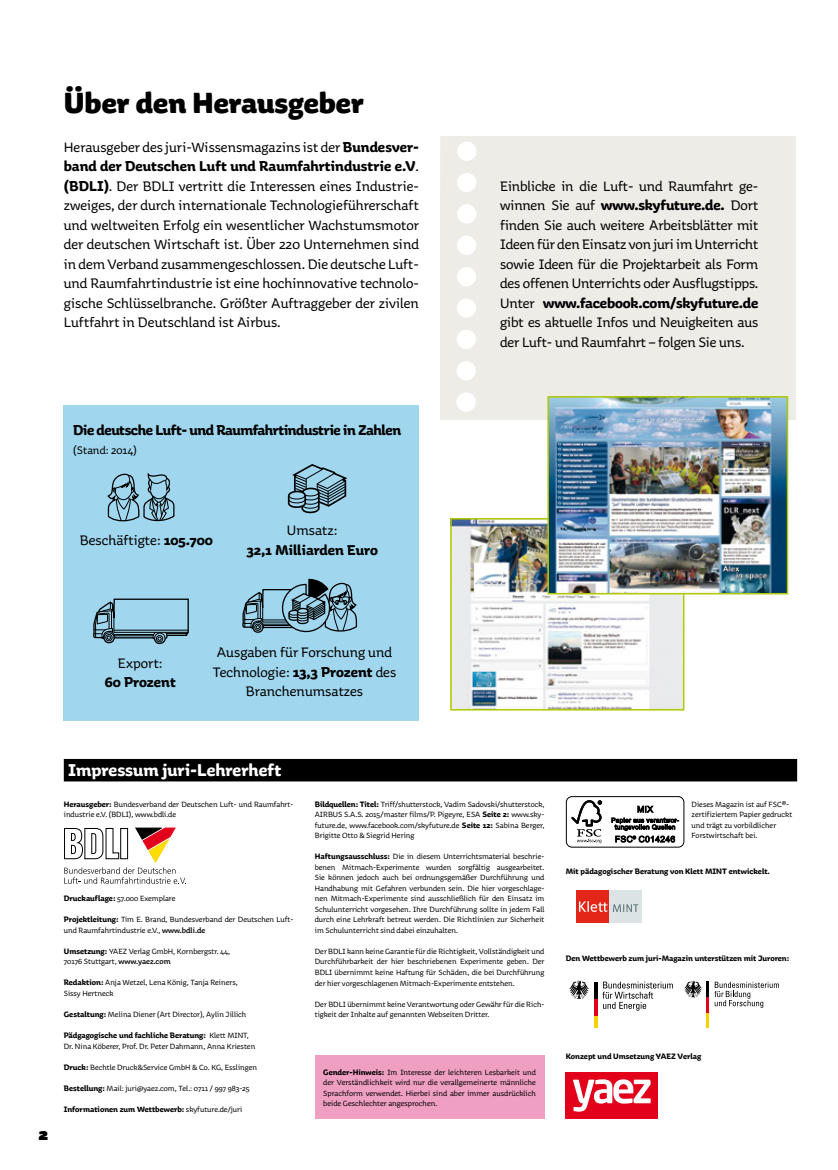
<style>
.page{position:relative;width:838px;height:1170px;background:#fff}
.page>*{position:absolute;margin:0;border:0;box-sizing:border-box;transform-origin:0 0}
.t1{font:800 30px "Aniuk";color:#000}
.t2{font:700 18px "Aniuk";color:#fff}
.t3{font:900 18px "Aniuk";color:#000}
.t4{font:15px/19.5px "Aniuk";letter-spacing:-.005em;color:#000;text-align:justify}
.t5{font:700 15px "Aniuk";letter-spacing:-.025em;color:#000}
.t6{font:700 15px "Aniuk";color:#000}
.t7{font:12px "Aniuk";color:#000}
.t8{font:8.25px/10.5px "Aniuk";color:#000}
.t9{font:700 8.25px "Aniuk";color:#000}
.s1{font-weight:700}
.s2{font-weight:500}
.s3{font-weight:400}
</style>
<div class="page">
<div style="left:440px;top:136px;width:355px;height:284px;background:#edece6"></div>
<img style="left:453px;top:521px;width:228px;height:186px">
<div style="left:450px;top:518px;width:234px;height:192px;border:2px solid #b1c900"></div>
<img style="left:550px;top:399px;width:235px;height:192px">
<div style="left:547px;top:396px;width:241px;height:198px;border:2px solid #b1c900"></div>
<div style="left:315px;top:1055px;width:229px;height:63px;background:#ef9fc1"></div>
<svg style="left:64px;top:827px;width:122px;height:56px"></svg>
<div style="left:566px;top:796px;width:118px;height:51px;border:1px solid #000;border-radius:6px"></div>
<svg style="left:571px;top:800px;width:31px;height:43px"></svg>
<svg style="left:611px;top:805px;width:67px;height:37px"></svg>
<div style="left:566px;top:1071px;width:92px;height:47px;background:#e2001a"></div>
<svg style="left:573px;top:1079px;width:77px;height:32px"></svg>
<div style="left:63px;top:405px;width:356px;height:315px;background:#a0d7ef"></div>
<svg style="left:107px;top:472px;width:68px;height:50px"></svg>
<svg style="left:287px;top:464px;width:60px;height:50px"></svg>
<svg style="left:93px;top:598px;width:96px;height:46px"></svg>
<svg style="left:242px;top:579px;width:116px;height:54px"></svg>
<div style="left:609px;top:889px;width:32px;height:33px;background:#dce3e5"></div>
<div style="left:577px;top:889px;width:32px;height:33px;background:#e42618"></div>
<svg style="left:579px;top:901px;width:28px;height:10px"></svg>
<svg style="left:613px;top:904px;width:25px;height:7px"></svg>
<div style="left:64px;top:758px;width:733px;height:23px;background:#000"></div>
<svg style="left:714px;top:981px;width:65px;height:26px"></svg>
<hr style="left:706px;top:1012px;width:3px;height:15px;background:#f8d200">
<hr style="left:706px;top:996px;width:3px;height:16px;background:#e2001a">
<hr style="left:706px;top:981px;width:3px;height:15px;background:#000">
<svg style="left:684px;top:981px;width:18px;height:16px"></svg>
<svg style="left:569px;top:980px;width:103px;height:47px"></svg>
<h1 class="t1" style="left:64px;top:84px;width:301px">Über den Herausgeber</h1>
<p class="t4" style="left:64px;top:137px;width:357px">Herausgeber des juri-Wissensmagazins ist der <span class="s1">Bundesver&shy;band der Deutschen Luft und Raumfahrtindustrie e.V</span>. <span class="s1">(BDLI)</span>. Der BDLI vertritt die Interessen eines Industrie&shy;zweiges, der durch internationale Technologieführerschaft und weltweiten Erfolg ein wesentlicher Wachstumsmotor der deutschen Wirtschaft ist. Über 220 Unternehmen sind in dem Verband zusammengeschlossen. Die deutsche Luft&shy;und Raumfahrtindustrie ist eine hochinnovative technolo&shy;gische Schlüsselbranche. Größter Auftraggeber der zivilen Luftfahrt in Deutschland ist Airbus.</p>
<h3 class="t5" style="left:73px;top:420px;width:329px">Die deutsche Luft- und Raumfahrtindustrie in Zahlen</h3>
<h3 class="t7" style="left:73px;top:443px;width:65px">(Stand: 2014)</h3>
<h3 class="t4" style="left:80px;top:530px;width:135px">Beschäftigte: <span class="s1">105.700</span></h3>
<h3 class="t4" style="left:287px;top:520px;width:52px">Umsatz:</h3>
<h3 class="t6" style="left:247px;top:541px;width:133px">32,1 Milliarden Euro</h3>
<p class="t4" style="left:500px;top:176px;width:260px">Einblicke in die Luft- und Raumfahrt ge&shy;winnen Sie auf <span class="s1">www.skyfuture.de.</span> Dort finden Sie auch weitere Arbeitsblätter mit Ideen für den Einsatz von juri im Unterricht sowie Ideen für die Projektarbeit als Form des offenen Unterrichts oder Ausflugstipps.<br>Unter <span class="s1">www.facebook.com/skyfuture.de </span>gibt es aktuelle Infos und Neuigkeiten aus der Luft- und Raumfahrt – folgen Sie uns.</p>
<h3 class="t4" style="left:118px;top:652px;width:46px">Export:</h3>
<h3 class="t6" style="left:105px;top:673px;width:72px">60 Prozent</h3>
<h3 class="t4" style="left:213px;top:642px;width:185px;text-align:center">Ausgaben für Forschung und<br>Technologie: <span class="s1">13,3 Prozent</span> des<br>Branchenumsatzes</h3>
<h2 class="t2" style="left:68px;top:759px;width:215px">Impressum juri-Lehrerheft</h2>
<p class="t8" style="left:64px;top:798px;width:230px"><span class="s1">Herausgeber:</span> Bundesverband der Deutschen Luft- und Raumfahrt&shy;industrie e.V. (BDLI), www.bdli.de</p>
<h2 class="t3" style="left:39px;top:1122px;width:11px">2</h2>
<p class="t8" style="left:64px;top:893px;width:113px"><span class="s1">Druckauflage:</span> 57.000 Exemplare</p>
<p class="t8" style="left:64px;top:914px;width:231px"><span class="s1">Projektleitung:</span> Tim E. Brand, Bundesverband der Deutschen Luft&shy;und Raumfahrtindustrie e.V., <span class="s2">www.bdli.de</span></p>
<p class="t8" style="left:64px;top:945px;width:168px"><span class="s1">Umsetzung:</span> YAEZ Verlag GmbH, Kornbergstr. 44,<br>70176 Stuttgart, <span class="s2">www.yaez.com</span></p>
<p class="t8" style="left:64px;top:977px;width:175px"><span class="s1">Redaktion:</span> Anja Wetzel, Lena König, Tanja Reiners,<br>Sissy Hertneck</p>
<p class="t8" style="left:64px;top:1008px;width:184px"><span class="s1">Gestaltung:</span> Melina Diener (Art Director), Aylin Jillich</p>
<p class="t8" style="left:64px;top:1029px;width:193px"><span class="s1">Pädgagogische und fachliche Beratung:</span> Klett MINT,<br>Dr. Nina Köberer, Prof. Dr. Peter Dahmann, Anna Kriesten</p>
<p class="t8" style="left:64px;top:1061px;width:195px"><span class="s1">Druck:</span> Bechtle Druck&amp;Service GmbH &amp; Co. KG, Esslingen</p>
<p class="t8" style="left:64px;top:1082px;width:187px"><span class="s1">Bestellung:</span> Mail: juri@yaez.com, Tel.: 0711 / 997 983-25</p>
<p class="t9" style="left:64px;top:1103px;width:180px">Informationen zum Wettbewerb: <span class="s3">skyfuture.de/juri</span></p>
<p class="t8" style="left:315px;top:798px;width:231px;text-align:justify"><span class="s1">Bildquellen: Titel:</span> Triff/shutterstock, Vadim Sadovski/shutterstock, AIRBUS S.A.S. 2015/master films/P. Pigeyre, ESA <span class="s1">Seite 2:</span> www.sky&shy;future.de, www.facebook.com/skyfuture.de <span class="s1">Seite 12:</span> Sabina Berger, Brigitte Otto &amp; Siegrid Hering</p>
<p class="t8" style="left:315px;top:851px;width:231px;text-align:justify"><span class="s1">Haftungsausschluss:</span> Die in diesem Unterrichtsmaterial beschrie&shy;benen Mitmach-Experimente wurden sorgfältig ausgearbeitet.<br>Sie können jedoch auch bei ordnungsgemäßer Durchführung und Handhabung mit Gefahren verbunden sein. Die hier vorgeschlage&shy;nen Mitmach-Experimente sind ausschließlich für den Einsatz im Schulunterricht vorgesehen. Ihre Durchführung sollte in jedem Fall durch eine Lehrkraft betreut werden. Die Richtlinien zur Sicherheit im Schulunterricht sind dabei einzuhalten.</p>
<p class="t8" style="left:315px;top:945px;width:231px;text-align:justify">Der BDLI kann keine Garantie für die Richtigkeit, Vollständigkeit und Durchführbarkeit der hier beschriebenen Experimente geben. Der BDLI übernimmt keine Haftung für Schäden, die bei Durchführung der hier vorgeschlagenen Mitmach-Experimente entstehen.</p>
<p class="t8" style="left:315px;top:998px;width:231px">Der BDLI übernimmt keine Verantwortung oder Gewähr für die Rich&shy;tigkeit der Inhalte auf genannten Webseiten Dritter.</p>
<p class="t8" style="left:323px;top:1066px;width:214px;text-align:justify"><span class="s1">Gender-Hinweis:</span> Im Interesse der leichteren Lesbarkeit und der Verständlichkeit wird nur die verallgemeinerte männliche Sprachform verwendet. Hierbei sind aber immer ausdrücklich beide Geschlechter angesprochen.</p>
<p class="t8" style="left:691px;top:798px;width:102px">Dieses Magazin ist auf FSC®- zertifiziertem Papier gedruckt und trägt zu vorbildlicher<br>Forstwirtschaft bei.</p>
<p class="t9" style="left:566px;top:865px;width:206px">Mit pädagogischer Beratung von Klett MINT entwickelt.</p>
<p class="t9" style="left:566px;top:953px;width:225px">Den Wettbewerb zum juri-Magazin unterstützen mit Juroren:</p>
<p class="t9" style="left:566px;top:1051px;width:137px">Konzept und Umsetzung YAEZ Verlag</p>
</div>
